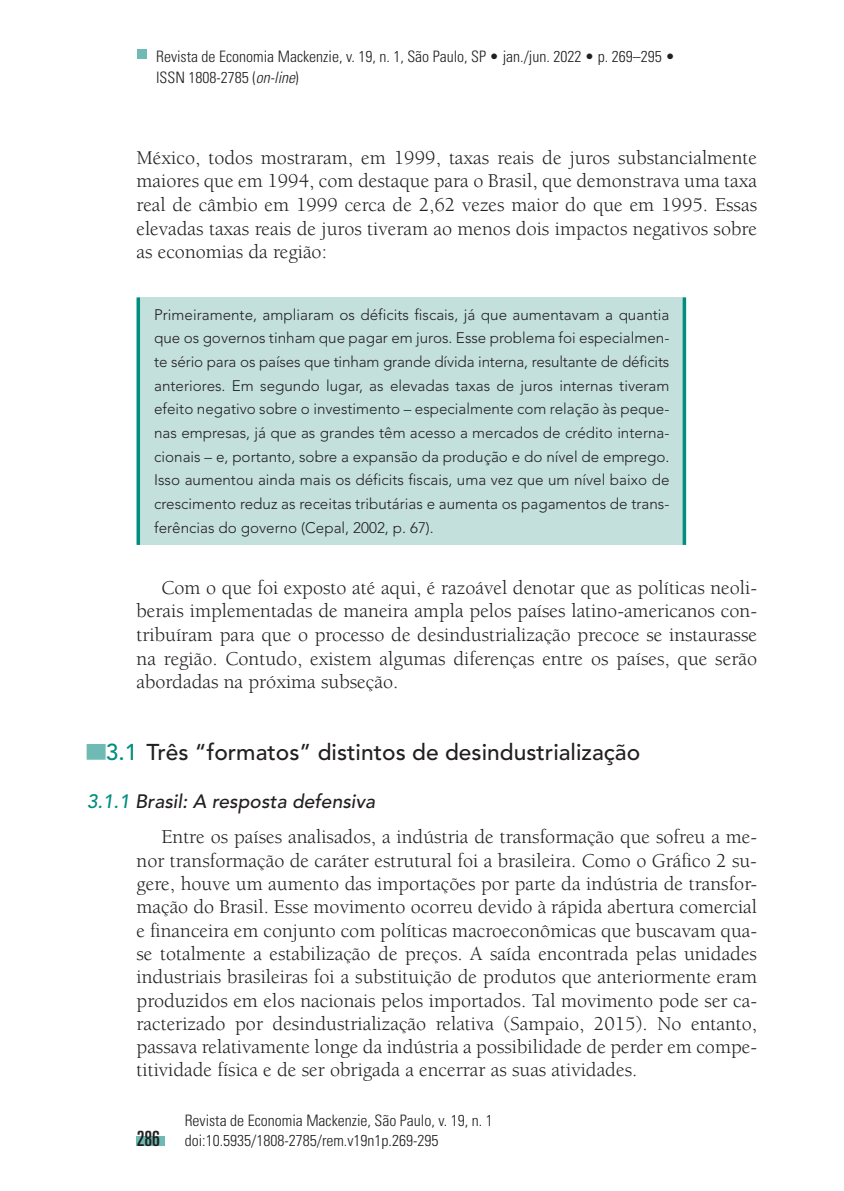
<style>
.page{position:relative;width:844px;height:1191px;background:#fff}
.page>*{position:absolute;margin:0;border:0;box-sizing:border-box;transform-origin:0 0}
.t1{font:500 22.75px "Avenir";color:#231f20}
.t2{font:ultra-condensed 21px "Univers";color:#231f20}
.t3{font:20.12px/23.3px "Berkeley";color:#231f20;text-align:justify}
.t4{font:italic 500 19.25px "Avenir";color:#231f20}
.t5{font:300 condensed 15.75px/21px "Univers";color:#231f20}
.t6{font:300 15.22px/23.6px "Avenir";color:#231f20}
.s1{font-style:italic}
.s2{color:#008e7f}
</style>
<div class="page">
<div style="left:137px;top:1136px;width:28px;height:9px;background:#6fbab4"></div>
<div style="left:137px;top:50px;width:9px;height:9px;background:#6fbab4"></div>
<div style="left:138px;top:297px;width:546px;height:248px;background:#c3e0dd"></div>
<svg style="left:136px;top:297px;width:4px;height:248px"></svg>
<svg style="left:682px;top:297px;width:4px;height:248px"></svg>
<p class="t5" style="left:156px;top:46px;width:520px">Revista de Economia Mackenzie, v. 19, n. 1, São Paulo, SP • jan./jun. 2022 • p. 269–295 •<br>ISSN 1808-2785 (<span class="s1">on-line</span>)</p>
<p class="t3" style="left:136px;top:146px;width:622px">México, todos mostraram, em 1999, taxas reais de juros substancialmente maiores que em 1994, com destaque para o Brasil, que demonstrava uma taxa real de câmbio em 1999 cerca de 2,62 vezes maior do que em 1995. Essas elevadas taxas reais de juros tiveram ao menos dois impactos negativos sobre as economias da região:</p>
<p class="t6" style="left:154px;top:303px;width:516px">Primeiramente, ampliaram os déficits fiscais, já que aumentavam a quantia que os governos tinham que pagar em juros. Esse problema foi especialmen&shy;te sério para os países que tinham grande dívida interna, resultante de déficits anteriores. Em segundo lugar, as elevadas taxas de juros internas tiveram efeito negativo sobre o investimento – especialmente com relação às peque&shy;nas empresas, já que as grandes têm acesso a mercados de crédito interna&shy;cionais – e, portanto, sobre a expansão da produção e do nível de emprego.<br>Isso aumentou ainda mais os déficits fiscais, uma vez que um nível baixo de crescimento reduz as receitas tributárias e aumenta os pagamentos de trans&shy;ferências do governo (Cepal, 2002, p. 67).</p>
<p class="t3" style="left:136px;top:576px;width:622px;text-indent:25px">Com o que foi exposto até aqui, é razoável denotar que as políticas neoli&shy;berais implementadas de maneira ampla pelos países latino-americanos con&shy;tribuíram para que o processo de desindustrialização precoce se instaurasse na região. Contudo, existem algumas diferenças entre os países, que serão abordadas na próxima subseção.</p>
<p class="t1" style="left:87px;top:739px;width:554px"><sup>*</sup><span class="s2">3.1</span> Três “formatos” distintos de desindustrialização</p>
<p class="t4" style="left:87px;top:790px;width:290px"><span class="s2">3.1.1</span> Brasil: A resposta defensiva</p>
<p class="t3" style="left:136px;top:826px;width:622px;text-indent:25px">Entre os países analisados, a indústria de transformação que sofreu a me&shy;nor transformação de caráter estrutural foi a brasileira. Como o Gráfico 2 su&shy;gere, houve um aumento das importações por parte da indústria de transfor&shy;mação do Brasil. Esse movimento ocorreu devido à rápida abertura comercial e financeira em conjunto com políticas macroeconômicas que buscavam qua&shy;se totalmente a estabilização de preços. A saída encontrada pelas unidades industriais brasileiras foi a substituição de produtos que anteriormente eram produzidos em elos nacionais pelos importados. Tal movimento pode ser ca&shy;racterizado por desindustrialização relativa (Sampaio, 2015). No entanto, passava relativamente longe da indústria a possibilidade de perder em compe&shy;titividade física e de ser obrigada a encerrar as suas atividades.</p>
<p class="t2" style="left:137px;top:1126px;width:25px">286</p>
<p class="t5" style="left:185px;top:1110px;width:309px;line-height:20.1px">Revista de Economia Mackenzie, São Paulo, v. 19, n. 1 doi:10.5935/1808-2785/rem.v19n1p.269-295</p>
</div>
